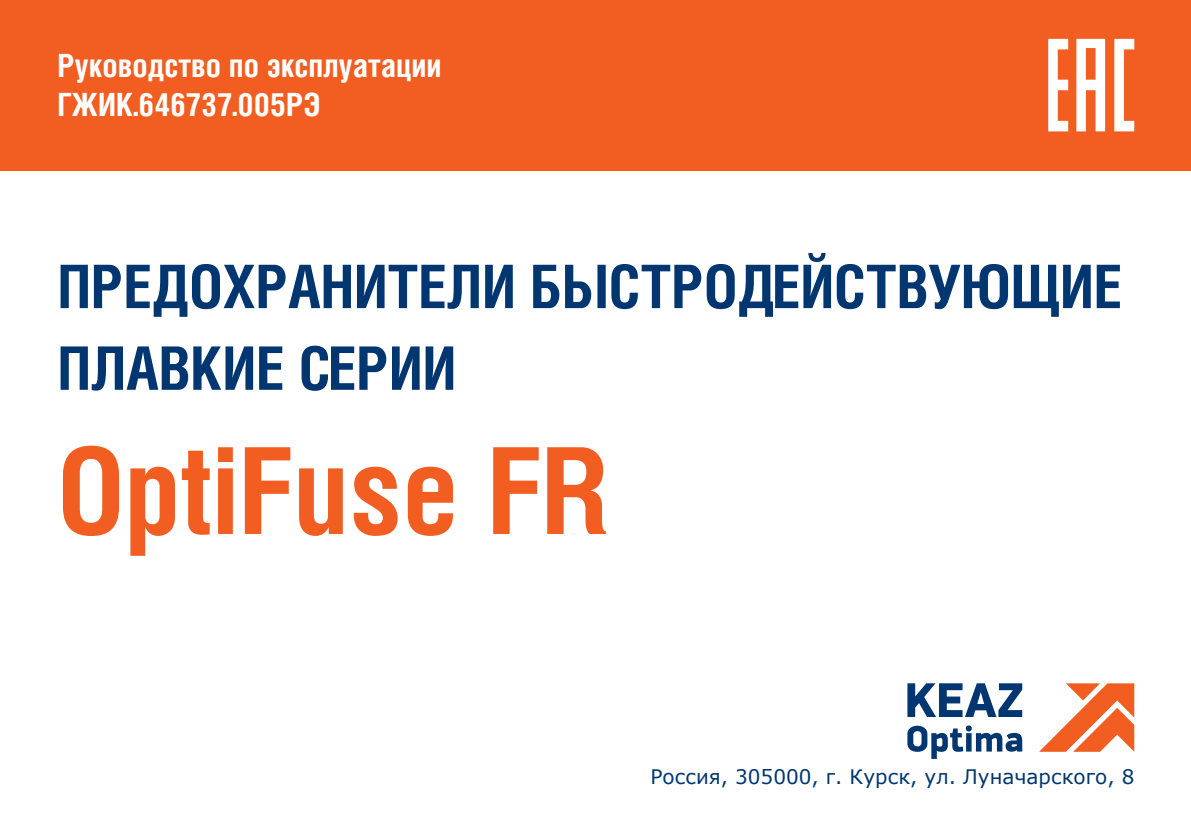
<style>
.page{position:relative;width:1191px;height:840px;background:#fff}
.page>*{position:absolute;margin:0;border:0;box-sizing:border-box;transform-origin:0 0}
.t1{font:700 120px "Helios Cond C";color:#f25d21}
.t2{font:700 60px/81.6px "Helios Cond C";color:#023670}
.t3{font:700 32px "Helios Cond C";color:#fff}
.t4{font:20px "Verdana";color:#023670}
</style>
<div class="page">
<div style="left:0;top:0;width:1191px;height:170px;background:#f25d21"></div>
<svg style="left:1048px;top:39px;width:86px;height:92px"></svg>
<svg style="left:1040px;top:683px;width:94px;height:68px"></svg>
<svg style="left:907px;top:683px;width:115px;height:33px"></svg>
<svg style="left:907px;top:725px;width:115px;height:33px"></svg>
<p class="t3" style="left:58px;top:47px;width:385px">Руководство по эксплуатации</p>
<p class="t3" style="left:58px;top:85px;width:264px">ГЖИК.646737.005РЭ</p>
<p class="t2" style="left:58px;top:244px;width:1066px">ПРЕДОХРАНИТЕЛИ БЫСТРОДЕЙСТВУЮЩИЕ<br>ПЛАВКИЕ СЕРИИ</p>
<p class="t1" style="left:58px;top:419px;width:552px">OptiFuse FR</p>
<p class="t4" style="left:650px;top:762px;width:485px">Россия, 305000, г. Курск, ул. Луначарского, 8</p>
</div>
